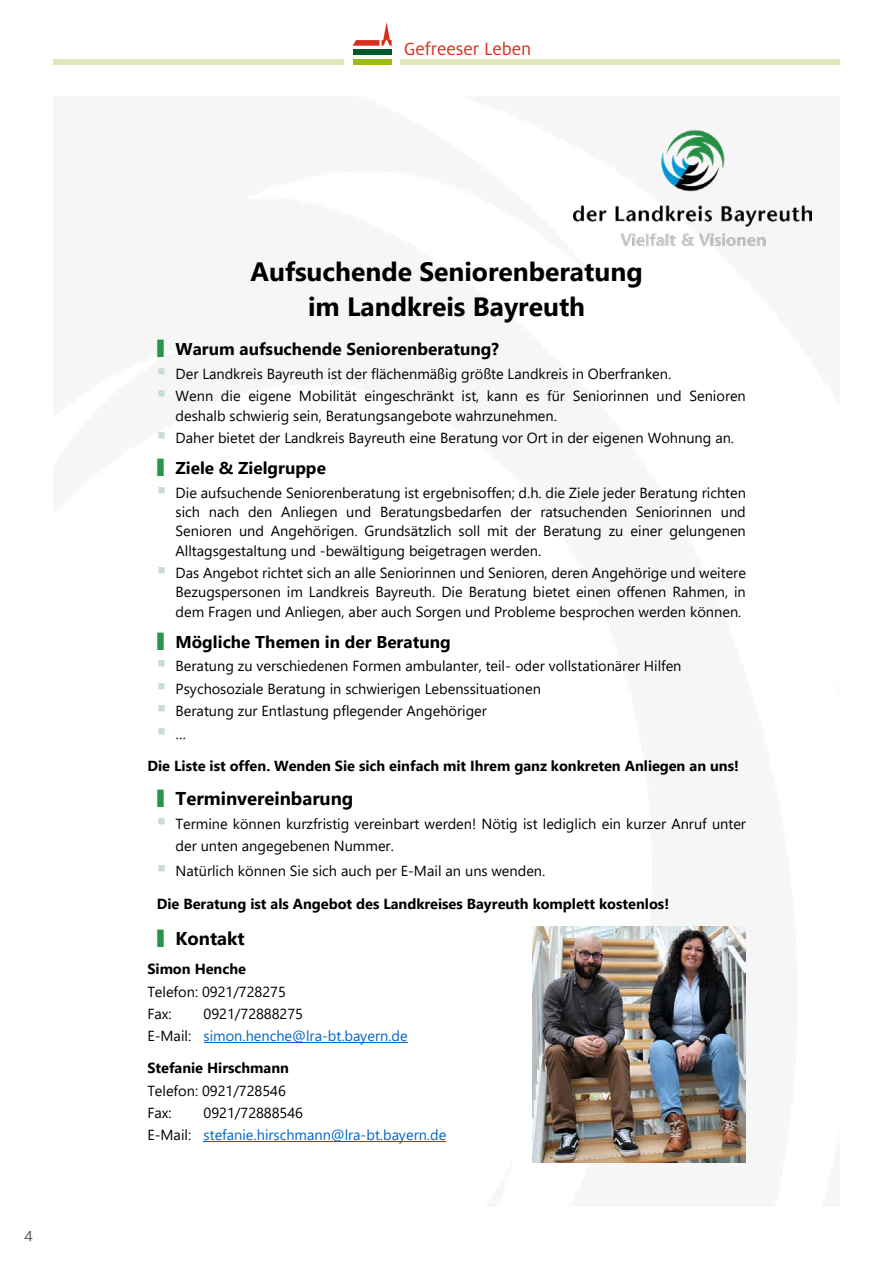
<style>
.page{position:relative;width:893px;height:1263px;background:#fff}
.page>*{position:absolute;margin:0;border:0;box-sizing:border-box;transform-origin:0 0}
.t1{font:700 26.4px/35.1px "Segoe UI";color:#000;text-align:center}
.t2{font:19.5px "Milo OT";color:#da2e1d}
.t3{font:700 18.45px "Segoe UI";color:#000}
.t4{font:700 17.1px "Segoe UI";color:#000}
.t5{font:16.5px "Milo OT";color:#565655}
.t6{font:14.55px/19.4px "Segoe UI";color:#000}
.t7{font:700 14.55px "Segoe UI";color:#000}
.t8{font:14.55px/22.4px "Segoe UI";color:#0563c1}
.s1{font-family:"Sim Sun";font-weight:400;font-size:18.45px;color:#289548}
.s2{color:#c5decd}
.s3{font-family:"Sim Sun";font-weight:400;color:#289548}
.s4{color:#000}
</style>
<div class="page">
<div style="left:353px;top:50px;width:39px;height:5px;background:#00592a"></div>
<div style="left:353px;top:59px;width:39px;height:6px;background:#9bbd11"></div>
<svg style="left:353px;top:22px;width:39px;height:24px"></svg>
<div style="left:400px;top:59px;width:439px;height:6px;background:#dee7b8"></div>
<div style="left:54px;top:59px;width:290px;height:6px;background:#dee7b8"></div>
<img style="left:203px;top:108px;width:609px;height:1056px">
<img style="left:532px;top:926px;width:214px;height:237px">
<hr style="left:204px;top:1042px;width:203px;height:1px;background:#0563c1">
<hr style="left:204px;top:1141px;width:242px;height:1px;background:#0563c1">
<p class="t5" style="left:24px;top:1225px;width:11px">4</p>
<h2 class="t2" style="left:404px;top:38px;width:129px">Gefreeser Leben</h2>
<h1 class="t1" style="left:250px;top:252px;width:394px">Aufsuchende Seniorenberatung im Landkreis Bayreuth</h1>
<p class="t4" style="left:157px;top:333px;width:344px"><span class="s1">▍</span>Warum aufsuchende Seniorenberatung?</p>
<p class="t6" style="left:157px;top:363px;width:516px"><span class="s2">▪</span> Der Landkreis Bayreuth ist der flächenmäßig größte Landkreis in Oberfranken.</p>
<p class="t6" style="left:176px;top:385px;width:572px;text-indent:-19px"><span class="s2">▪</span> Wenn die eigene Mobilität eingeschränkt ist, kann es für Seniorinnen und Senioren deshalb schwierig sein, Beratungsangebote wahrzunehmen.</p>
<p class="t6" style="left:157px;top:427px;width:579px"><span class="s2">▪</span> Daher bietet der Landkreis Bayreuth eine Beratung vor Ort in der eigenen Wohnung an.</p>
<p class="t4" style="left:157px;top:452px;width:171px"><span class="s1">▍</span>Ziele &amp; Zielgruppe</p>
<p class="t6" style="left:176px;top:481px;width:572px;text-align:justify;text-indent:-19px"><span class="s2">▪</span> Die aufsuchende Seniorenberatung ist ergebnisoffen; d.h. die Ziele jeder Beratung richten sich nach den Anliegen und Beratungsbedarfen der ratsuchenden Seniorinnen und Senioren und Angehörigen. Grundsätzlich soll mit der Beratung zu einer gelungenen Alltagsgestaltung und -bewältigung beigetragen werden.</p>
<p class="t6" style="left:176px;top:562px;width:572px;text-align:justify;text-indent:-19px"><span class="s2">▪</span> Das Angebot richtet sich an alle Seniorinnen und Senioren, deren Angehörige und weitere Bezugspersonen im Landkreis Bayreuth. Die Beratung bietet einen offenen Rahmen, in dem Fragen und Anliegen, aber auch Sorgen und Probleme besprochen werden können.</p>
<p class="t4" style="left:157px;top:625px;width:295px"><span class="s1">▍</span>Mögliche Themen in der Beratung</p>
<p class="t6" style="left:157px;top:655px;width:526px"><span class="s2">▪</span> Beratung zu verschiedenen Formen ambulanter, teil- oder vollstationärer Hilfen</p>
<p class="t6" style="left:157px;top:677px;width:386px"><span class="s2">▪</span> Psychosoziale Beratung in schwierigen Lebenssituationen</p>
<p class="t6" style="left:157px;top:700px;width:332px"><span class="s2">▪</span> Beratung zur Entlastung pflegender Angehöriger</p>
<p class="t6" style="left:157px;top:723px;width:31px"><span class="s2">▪</span> …</p>
<p class="t7" style="left:147px;top:752px;width:593px">Die Liste ist offen. Wenden Sie sich einfach mit Ihrem ganz konkreten Anliegen an uns!</p>
<p class="t3" style="left:157px;top:781px;width:198px"><span class="s3">▍</span>Terminvereinbarung</p>
<p class="t6" style="left:176px;top:811px;width:572px;line-height:22.2px;text-indent:-19px"><span class="s2">▪</span> Termine können kurzfristig vereinbart werden! Nötig ist lediglich ein kurzer Anruf unter der unten angegebenen Nummer.</p>
<p class="t6" style="left:157px;top:860px;width:390px"><span class="s2">▪</span> Natürlich können Sie sich auch per E-Mail an uns wenden.</p>
<p class="t7" style="left:157px;top:890px;width:514px">Die Beratung ist als Angebot des Landkreises Bayreuth komplett kostenlos!</p>
<p class="t3" style="left:157px;top:921px;width:89px"><span class="s3">▍</span>Kontakt</p>
<p class="t7" style="left:147px;top:955px;width:100px">Simon Henche</p>
<p class="t6" style="left:147px;top:979px;width:140px;line-height:22.2px">Telefon: 0921/728275<br>Fax:</p>
<p class="t8" style="left:147px;top:1001px;width:262px;text-indent:56px"><span class="s4">0921/72888275<br>E-Mail:</span> simon.henche@lra-bt.bayern.de</p>
<p class="t7" style="left:147px;top:1054px;width:143px">Stefanie Hirschmann</p>
<p class="t6" style="left:147px;top:1078px;width:140px;line-height:22.2px">Telefon: 0921/728546<br>Fax:</p>
<p class="t8" style="left:147px;top:1100px;width:300px;text-indent:56px"><span class="s4">0921/72888546<br>E-Mail:</span> stefanie.hirschmann@lra-bt.bayern.de</p>
</div>
